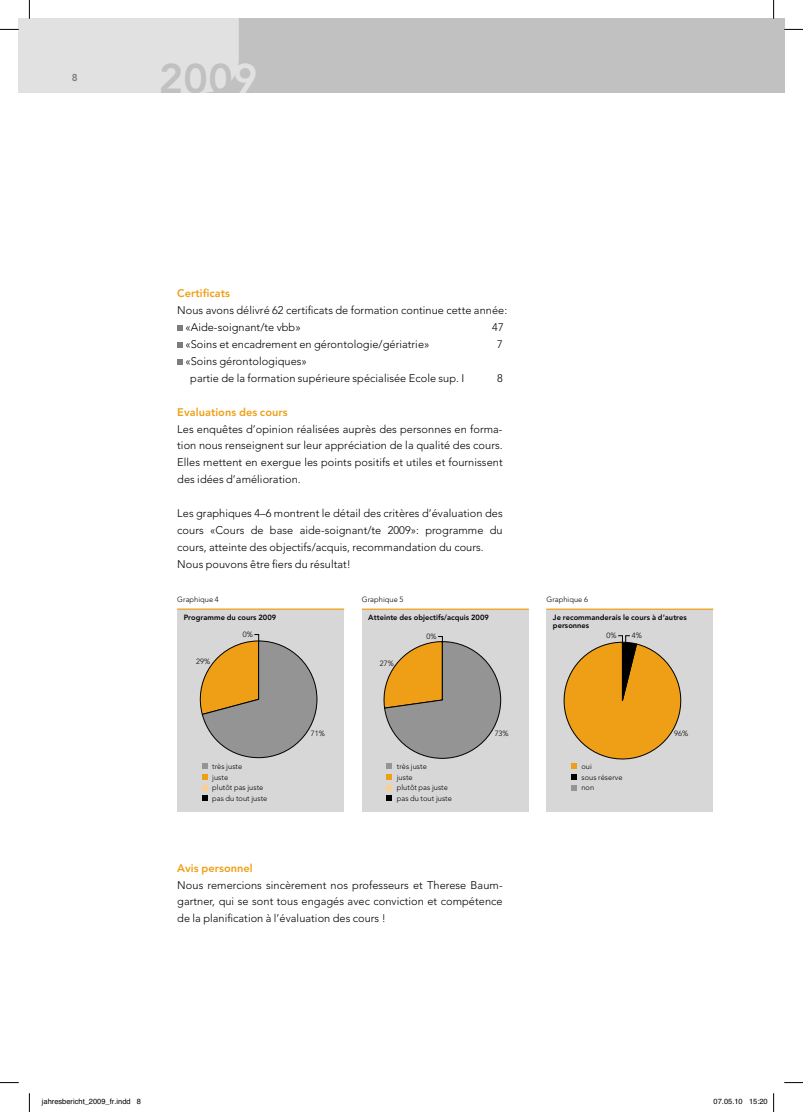
<style>
.page{position:relative;width:803px;height:1112px;background:#fff}
.page>*{position:absolute;margin:0;border:0;box-sizing:border-box;transform-origin:0 0}
.t1{font:41.25px "Avenir LT Heavy OV RSESYA";color:#c1c1c1}
.t2{font:11px/16.9px "Avenir LT Light OV HTESYA";letter-spacing:.005em;color:#000}
.t3{font:11px "Avenir LT Heavy OV RSESYA";letter-spacing:.005em;color:#ef9f16}
.t4{font:10px "Avenir LT Heavy OV RSESYA";color:#7c7c7c}
.t5{font:7.5px/10.5px "Avenir LT Light OV HTESYA";letter-spacing:.005em;color:#000}
.t6{font:7.5px/7.5px "Avenir LT Heavy OV RSESYA";letter-spacing:.005em;color:#000}
.t7{font:7.5px "Helvetica OV ZSESYA";color:#000}
.t8{font:7.5px "Avenir LT Light OV TTESYA";color:#000}
.s1{color:#e1e1e1}
</style>
<div class="page">
<div style="left:239px;top:19px;width:534px;height:74px;background:#c1c1c1"></div>
<svg style="left:177px;top:325px;width:6px;height:6px"></svg>
<svg style="left:177px;top:342px;width:6px;height:6px"></svg>
<svg style="left:177px;top:359px;width:6px;height:6px"></svg>
<div style="left:177px;top:609px;width:167px;height:202px;background:#d7d7d7"></div>
<svg style="left:199px;top:634px;width:118px;height:123px"></svg>
<svg style="left:202px;top:763px;width:5px;height:37px"></svg>
<hr style="left:177px;top:608px;width:167px;height:1px;background:#ef9f16">
<div style="left:362px;top:609px;width:167px;height:202px;background:#d7d7d7"></div>
<svg style="left:383px;top:636px;width:118px;height:164px"></svg>
<hr style="left:362px;top:608px;width:167px;height:1px;background:#ef9f16">
<div style="left:546px;top:609px;width:167px;height:202px;background:#d7d7d7"></div>
<svg style="left:563px;top:635px;width:119px;height:155px"></svg>
<hr style="left:546px;top:608px;width:167px;height:1px;background:#ef9f16">
<svg style="left:0;top:1082px;width:19px;height:1px"></svg>
<svg style="left:784px;top:1082px;width:19px;height:1px"></svg>
<svg style="left:0;top:0;width:239px;height:93px"></svg>
<svg style="left:29px;top:1093px;width:1px;height:18px"></svg>
<svg style="left:773px;top:0;width:30px;height:93px"></svg>
<svg style="left:773px;top:1093px;width:1px;height:18px"></svg>
<p class="t4" style="left:72px;top:74px;width:7px">8</p>
<h1 class="t1" style="left:159px;top:64px;width:100px">200<span class="s1">9</span></h1>
<p class="t3" style="left:177px;top:289px;width:54px">Certificats</p>
<p class="t2" style="left:185px;top:302px;width:323px;text-indent:-8px">Nous avons délivré 62 certificats de formation continue cette année: «Aide-soignant/te vbb»</p>
<p class="t2" style="left:492px;top:319px;width:13px">47</p>
<p class="t2" style="left:185px;top:336px;width:246px">«Soins et encadrement en gérontologie/gériatrie»</p>
<p class="t2" style="left:497px;top:336px;width:7px">7</p>
<p class="t2" style="left:190px;top:353px;width:276px;text-indent:-5px">«Soins gérontologiques»<br>partie de la formation supérieure spécialisée Ecole sup. I</p>
<p class="t2" style="left:497px;top:369px;width:7px">8</p>
<p class="t3" style="left:177px;top:408px;width:112px">Evaluations des cours</p>
<p class="t2" style="left:177px;top:420px;width:327px;text-align:justify">Les enquêtes d’opinion réalisées auprès des personnes en forma&shy;tion nous renseignent sur leur appréciation de la qualité des cours.<br>Elles mettent en exergue les points positifs et utiles et fournissent des idées d’amélioration.</p>
<p class="t2" style="left:177px;top:504px;width:327px">Les graphiques 4–6 montrent le détail des critères d’évaluation des cours «Cours de base aide-soignant/te 2009»: programme du cours, atteinte des objectifs/acquis, recommandation du cours.<br>Nous pouvons être fiers du résultat!</p>
<p class="t5" style="left:177px;top:594px;width:43px">Graphique 4</p>
<p class="t5" style="left:362px;top:594px;width:43px">Graphique 5</p>
<p class="t6" style="left:184px;top:614px;width:94px">Programme du cours 2009</p>
<p class="t6" style="left:368px;top:614px;width:122px">Atteinte des objectifs/acquis 2009</p>
<p class="t8" style="left:243px;top:630px;width:12px">0%</p>
<p class="t8" style="left:426px;top:631px;width:12px">0%</p>
<p class="t8" style="left:196px;top:656px;width:15px">29%</p>
<p class="t8" style="left:380px;top:658px;width:15px">27%</p>
<p class="t8" style="left:311px;top:728px;width:15px">71%</p>
<p class="t8" style="left:495px;top:728px;width:15px">73%</p>
<p class="t5" style="left:212px;top:761px;width:57px">très juste<br>juste<br>plutôt pas juste pas du tout juste</p>
<p class="t5" style="left:397px;top:761px;width:57px">très juste<br>juste<br>plutôt pas juste pas du tout juste</p>
<p class="t3" style="left:177px;top:863px;width:77px">Avis personnel</p>
<p class="t2" style="left:177px;top:876px;width:327px;text-align:justify">Nous remercions sincèrement nos professeurs et Therese Baum&shy;gartner, qui se sont tous engagés avec conviction et compétence de la planification à l’évaluation des cours !</p>
<p class="t5" style="left:546px;top:594px;width:43px">Graphique 6</p>
<p class="t6" style="left:553px;top:614px;width:135px">Je recommanderais le cours à d’autres personnes</p>
<p class="t8" style="left:606px;top:631px;width:12px">0%</p>
<p class="t8" style="left:632px;top:631px;width:12px">4%</p>
<p class="t5" style="left:581px;top:761px;width:43px">oui<br>sous réserve non</p>
<p class="t8" style="left:674px;top:729px;width:15px">96%</p>
<p class="t7" style="left:42px;top:1097px;width:101px">jahresbericht_2009_fr.indd 8</p>
<p class="t7" style="left:713px;top:1097px;width:56px">07.05.10 15:20</p>
</div>
